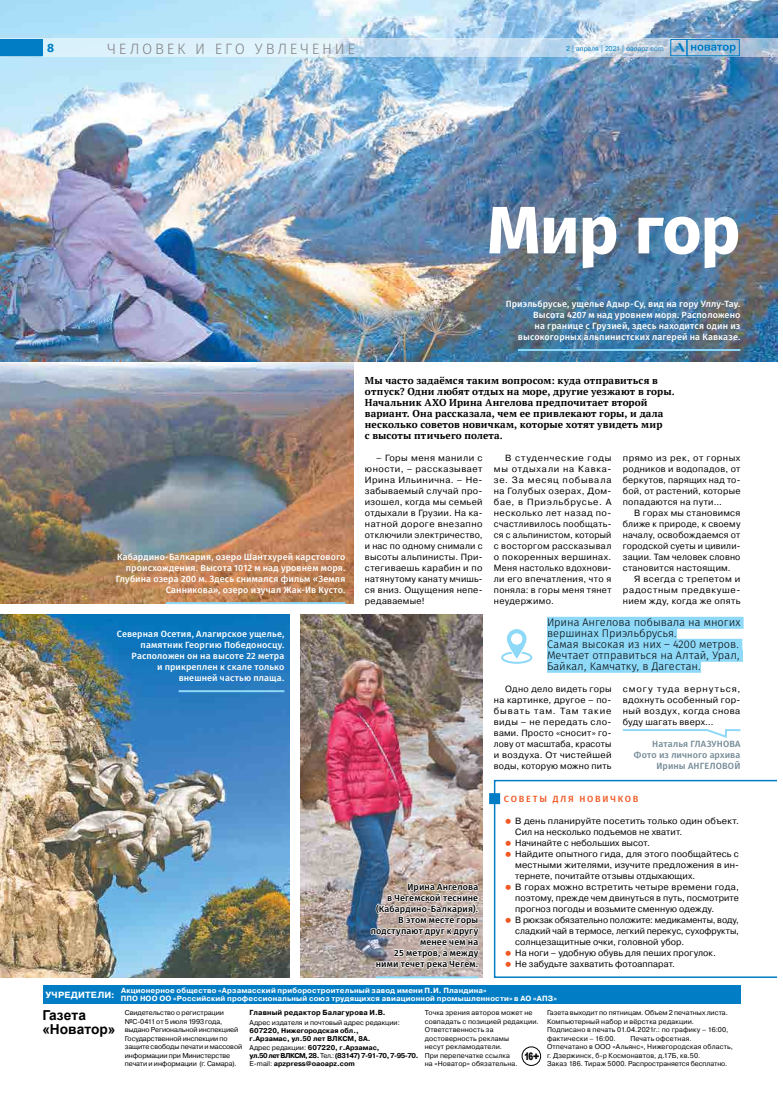
<style>
.page{position:relative;width:783px;height:1106px;background:#fff}
.page>*{position:absolute;margin:0;border:0;box-sizing:border-box;transform-origin:0 0}
.t1{font:700 67px "Fira Sans OT";letter-spacing:-.015em;color:#fff}
.t2{font:15px "Fira Sans OT Light";color:#808285}
.t3{font:700 13.7px/14px "Arial";color:#000}
.t4{font:700 12px "Fira Sans OT";color:#007dc5}
.t5{font:11px/11px "Fira Sans OT Light";letter-spacing:.005em;color:#000}
.t6{font:900 10.4px "Arial";color:#000;scale:.7 1}
.t7{font:700 10px/11px "PT Serif";letter-spacing:.015em;color:#000}
.t8{font:9px/11px "Pragmatica";letter-spacing:.02em;color:#000;text-align:justify}
.t9{font:9px/11px "Fira Sans OT Medium";letter-spacing:.01em;color:#fff;text-align:right}
.t10{font:9px/11px "Fira Sans OT Medium";letter-spacing:.015em;color:#000;text-align:right}
.t11{font:9px/11px "Fira Sans OT Medium";letter-spacing:.01em;color:#748a96;text-align:right}
.t12{font:9px "Fira Sans OT Medium";letter-spacing:.27em;color:#f15822}
.t13{font:700 9px "Pragmatica";color:#fff}
.t14{font:700 7.5px/8px "Pragmatica";letter-spacing:.025em;color:#fff}
.t15{font:700 7.3px "Pragmatica";letter-spacing:.025em;color:#000}
.t16{font:7px/8.4px "Pragmatica";letter-spacing:.01em;color:#000}
.t17{font:7px/8.4px "Pragmatica";letter-spacing:-.01em;color:#000}
.t18{font:700 7px/7.9px "Pragmatica";color:#000}
.t19{font:7px "Pragmatica";letter-spacing:.01em;color:#007dc5;scale:.93 1}
.s1{font-weight:400}
</style>
<div class="page">
<img style="left:0;top:362px;width:353px;height:242px">
<img style="left:0;top:0;width:777px;height:362px">
<div style="left:521px;top:1046px;width:20px;height:19px;border:1px solid #000;border-radius:50%"></div>
<div style="left:43px;top:985px;width:697px;height:18px;background:#007dc5"></div>
<svg style="left:489px;top:793px;width:12px;height:11px"></svg>
<div style="left:493px;top:780px;width:289px;height:198px;border:2px solid #007dc5"></div>
<hr style="left:166px;top:602px;width:179px;height:2px;background:#8ed8f8">
<div style="left:547px;top:617px;width:196px;height:12px;background:#8ed8f8"></div>
<div style="left:547px;top:628px;width:130px;height:12px;background:#8ed8f8"></div>
<div style="left:547px;top:639px;width:195px;height:12px;background:#8ed8f8"></div>
<div style="left:547px;top:650px;width:195px;height:12px;background:#8ed8f8"></div>
<div style="left:547px;top:661px;width:153px;height:12px;background:#8ed8f8"></div>
<hr style="left:518px;top:349px;width:222px;height:2px;background:#8ed8f8">
<img style="left:0;top:615px;width:289px;height:363px">
<hr style="left:179px;top:690px;width:105px;height:2px;background:#8ed8f8">
<img style="left:300px;top:615px;width:182px;height:363px">
<div style="left:777px;top:769px;width:5px;height:220px;background:#fff"></div>
<svg style="left:622px;top:729px;width:119px;height:9px"></svg>
<hr style="left:375px;top:976px;width:103px;height:2px;background:#8ed8f8">
<img style="left:370px;top:846px;width:110px;height:130px">
<div style="left:501px;top:651px;width:31px;height:13px;border:2px solid #8ed8f8;border-radius:50%"></div>
<svg style="left:504px;top:629px;width:23px;height:32px"></svg>
<svg style="left:0;top:38px;width:778px;height:19px;background:#cee3f1"></svg>
<div style="left:686px;top:39px;width:53px;height:17px;border:1px solid #007dc5"></div>
<div style="left:670px;top:39px;width:17px;height:17px;border:1px solid #007dc5"></div>
<svg style="left:672px;top:43px;width:12px;height:9px"></svg>
<svg style="left:690px;top:45px;width:45px;height:8px"></svg>
<svg style="left:0;top:39px;width:43px;height:17px"></svg>
<h3 class="t4" style="left:47px;top:39px;width:9px">8</h3>
<h2 class="t2" style="left:195px;top:38px;width:161px">и его увлечение</h2>
<h2 class="t2" style="left:108px;top:38px;width:78px">человек</h2>
<p class="t19" style="left:566px;top:44px;width:107px">2 | апреля | 2021 | oaoapz.com</p>
<h1 class="t1" style="left:487px;top:183px;width:255px">Мир гор</h1>
<p class="t9" style="left:505px;top:299px;width:236px">Приэльбрусье, ущелье Адыр-Су, вид на гору Уллу-Тау.<br>Высота 4207 м над уровнем моря. Расположено<br>на границе с Грузией, здесь находится один из высокогорных альпинистских лагерей на Кавказе.</p>
<p class="t9" style="left:116px;top:552px;width:231px">Кабардино-Балкария, озеро Шантхурей карстового происхождения. Высота 1012 м над уровнем моря.<br>Глубина озера 200 м. Здесь снимался фильм «Земля Санникова», озеро изучал Жак-Ив Кусто.</p>
<p class="t9" style="left:117px;top:629px;width:169px">Северная Осетия, Алагирское ущелье, памятник Георгию Победоносцу.<br>Расположен он на высоте 22 метра<br>и прикреплен к скале только внешней частью плаща.</p>
<p class="t7" style="left:365px;top:374px;width:311px">Мы часто задаёмся таким вопросом: куда отправиться в отпуск? Одни любят отдых на море, другие уезжают в горы.<br>Начальник АХО Ирина Ангелова предпочитает второй вариант. Она рассказала, чем ее привлекают горы, и дала несколько советов новичкам, которые хотят увидеть мир<br>с высоты птичьего полета.</p>
<p class="t8" style="left:365px;top:452px;width:119px;text-indent:11px">– Горы меня манили с юности, – рассказывает Ирина Ильинична. – Не&shy;забываемый случай про&shy;изошел, когда мы семьей отдыхали в Грузии. На ка&shy;натной дороге внезапно отключили электричество, и нас по одному снимали с высоты альпинисты. При&shy;стегиваешь карабин и по натянутому канату мчишь&shy;ся вниз. Ощущения непе&shy;редаваемые!</p>
<p class="t8" style="left:493px;top:452px;width:119px;text-indent:11px">В студенческие годы мы отдыхали на Кавка&shy;зе. За месяц побывала на Голубых озерах, Дом&shy;бае, в Приэльбрусье. А несколько лет назад по&shy;счастливилось пообщать&shy;ся с альпинистом, который с восторгом рассказывал о покоренных вершинах.<br>Меня настолько вдохнови&shy;ли его впечатления, что я поняла: в горы меня тянет неудержимо.</p>
<p class="t8" style="left:622px;top:452px;width:119px">прямо из рек, от горных родников и водопадов, от беркутов, парящих над то&shy;бой, от растений, которые попадаются на пути...</p>
<p class="t8" style="left:622px;top:507px;width:119px;text-indent:11px">В горах мы становимся ближе к природе, к своему началу, освобождаемся от городской суеты и цивили&shy;зации. Там человек словно становится настоящим.</p>
<p class="t8" style="left:622px;top:573px;width:119px;text-indent:11px">Я всегда с трепетом и радостным предвкуше&shy;нием жду, когда же опять</p>
<p class="t5" style="left:547px;top:617px;width:195px">И рина Ангелова побывала на многих вершинах Приэльбрусья.<br>Самая высокая из них – 4200 метров.<br>Мечтает отправиться на Алтай, Урал,<br>Байкал, Камчатку, в Дагестан.</p>
<p class="t10" style="left:370px;top:882px;width:109px">Ирина Ангелова<br>в Чегемской теснине (Кабардино-Балкария).<br>В этом месте горы подступают друг к другу менее чем на<br>25 метров, а между ними течет река Чегем.</p>
<p class="t8" style="left:493px;top:683px;width:119px;text-indent:11px">Одно дело видеть горы на картинке, другое – по&shy;бывать там. Там такие виды – не передать сло&shy;вами. Просто «сносит» го&shy;лову от масштаба, красоты и воздуха. От чистейшей воды, которую можно пить</p>
<p class="t8" style="left:622px;top:683px;width:119px">смогу туда вернуться, вдохнуть особенный гор&shy;ный воздух, когда снова буду шагать вверх…</p>
<p class="t11" style="left:633px;top:739px;width:108px">Наталья ГЛАЗУНОВА<br>Фото из личного архива<br>Ирины Ангеловой</p>
<p class="t12" style="left:504px;top:792px;width:135px">Советы для нови чков</p>
<p class="t8" style="left:515px;top:815px;width:225px;text-align:left">В день планируйте посетить только один объект.<br>Сил на несколько подъемов не хватит.<br>Начинайте с небольших высот.<br>Найдите опытного гида, для этого пообщайтесь с местными жителями, изучите предложения в ин&shy;тернете, почитайте отзывы отдыхающих.<br>В горах можно встретить четыре времени года, поэтому, прежде чем двинуться в путь, посмотрите прогноз погоды и возьмите сменную одежду.<br>В рюкзак обязательно положите: медикаменты, воду, сладкий чай в термосе, легкий перекус, сухофрукты, солнцезащитные очки, головной убор.<br>На ноги – удобную обувь для пеших прогулок.<br>Не забудьте захватить фотоаппарат.</p>
<p class="t13" style="left:45px;top:988px;width:33px">Учредит</p>
<p class="t13" style="left:91px;top:988px;width:25px">ели :</p>
<p class="t14" style="left:121px;top:986px;width:437px">Акционерное общество «Арзамасский приборостроительный завод имени П.И. Пландина»<br>ППО НОО ОО «Российский профессиональный союз трудящихся авиационной промышленности» в АО «АПЗ»</p>
<h3 class="t3" style="left:43px;top:1008px;width:74px">Газета «Новатор»</h3>
<p class="t15" style="left:249px;top:1007px;width:137px">Главный редактор Балагурова И.В.</p>
<p class="t16" style="left:249px;top:1018px;width:152px">Адрес издателя и почтовый адрес редакции:</p>
<p class="t18" style="left:249px;top:1026px;width:122px">607220, Нижегородская обл., г.Арзамас, ул.50 лет ВЛКСМ, 8А.</p>
<p class="t18" style="left:249px;top:1043px;width:170px"><span class="s1">Адрес редакции:</span> 607220, г.Арзамас,<br>ул.50 лет ВЛКСМ, 28. <span class="s1">Тел.:</span> (83147) 7-91-70, 7-95-70.<br><span class="s1">E-mail:</span> apzpress@oaoapz.com</p>
<p class="t17" style="left:125px;top:1008px;width:119px">Свидетельство о регистрации №С-0411 от 5 июля 1993 года, выдано Региональной инспекцией<br>Государственной инспекции по защите свободы печати и массовой информации при Министерстве печати и информации (г. Самара).</p>
<p class="t16" style="left:547px;top:1008px;width:183px">Газета выходит по пятницам. Объем 2 печатных листа.<br>Компьютерный набор и вёрстка редакции.<br>Подписано в печать 01.04.2021г.: по графику – 16:00, фактически – 16:00.</p>
<p class="t16" style="left:424px;top:1008px;width:115px">Точка зрения авторов может не совпадать с позицией редакции.<br>Ответственность за достоверность рекламы<br>несут рекламодатели.<br>При перепечатке ссылка<br>на «Новатор» обязательна.</p>
<p class="t16" style="left:547px;top:1034px;width:187px;text-indent:83px">Печать офсетная.<br>Отпечатано в ООО «Альянс», Нижегородская область, г. Дзержинск, б-р Космонавтов, д.17Б, кв.50.<br>Заказ 186. Тираж 5000. Распространяется бесплатно.</p>
<p class="t6" style="left:524px;top:1048px;width:23px">16+</p>
</div>
